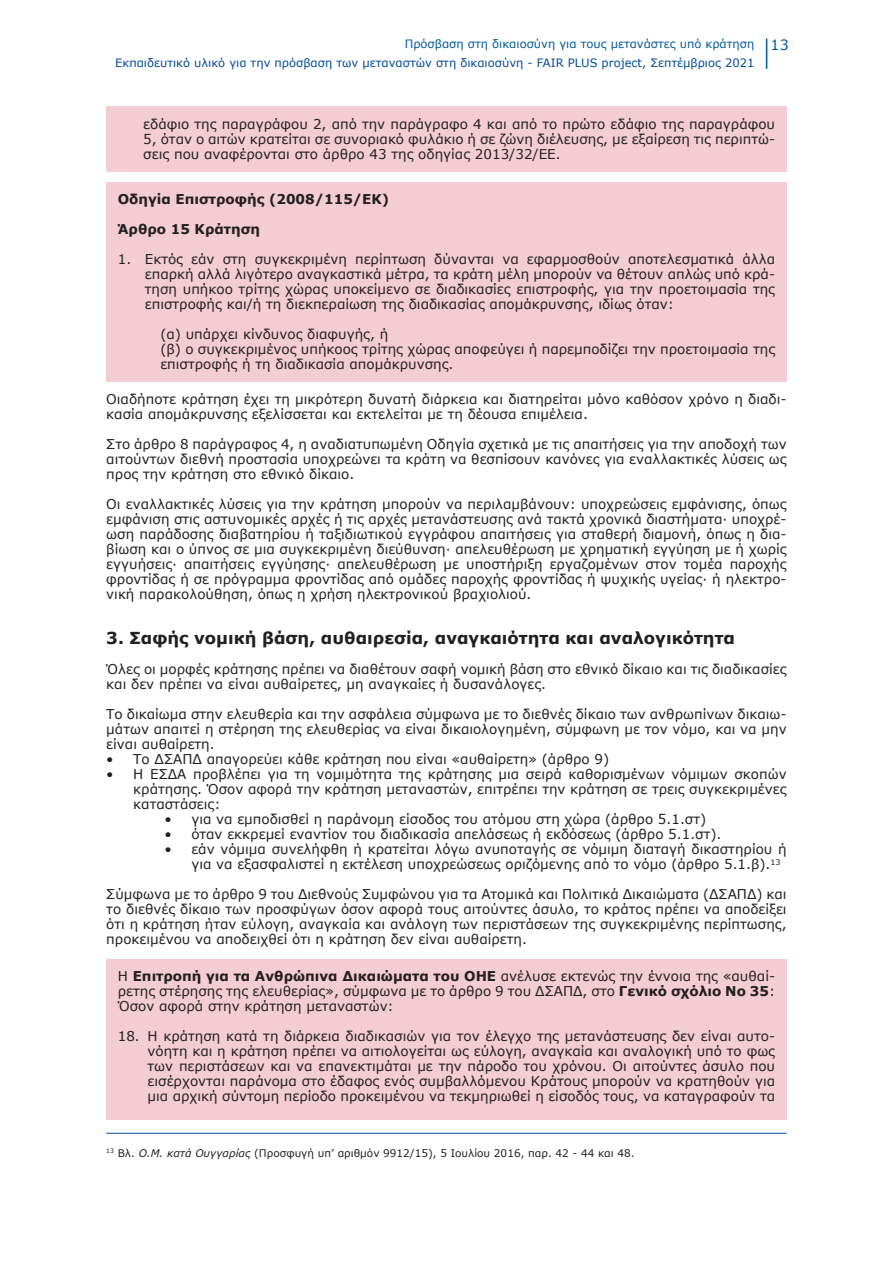
<style>
.page{position:relative;width:893px;height:1263px;background:#fff}
.page>*{position:absolute;margin:0;border:0;box-sizing:border-box;transform-origin:0 0}
.t1{font:700 16.5px "Verdana";color:#231f20}
.t2{font:14.25px "Verdana";color:#015b98}
.t3{font:13.5px/15px "Verdana";color:#231f20;text-align:justify}
.t4{font:700 13.5px "Verdana";color:#231f20}
.t5{font:11.55px "Verdana";color:#004c99}
.t6{font:11.55px "Verdana";color:#015b98}
.t7{font:10.5px "Verdana";color:#231f20}
.s1{font-weight:700}
.s2{font-style:italic}
</style>
<div class="page">
<svg style="left:766px;top:39px;width:1px;height:29px"></svg>
<div style="left:106px;top:106px;width:681px;height:66px;background:#f3ccd4"></div>
<div style="left:106px;top:182px;width:681px;height:199px;background:#f3ccd4"></div>
<hr style="left:106px;top:1133px;width:681px;height:1px;background:#004c99">
<div style="left:106px;top:959px;width:681px;height:160px;background:#f3ccd4"></div>
<p class="t6" style="left:405px;top:36px;width:351px">Πρόσβαση στη δικαιοσύνη για τους μετανάστες υπό κράτηση</p>
<p class="t5" style="left:115px;top:56px;width:641px">Εκπαιδευτικό υλικό για την πρόσβαση των μεταναστών στη δικαιοσύνη - FAIR PLUS project, Σεπτέμβριος 2021</p>
<p class="t2" style="left:771px;top:36px;width:20px">13</p>
<p class="t3" style="left:143px;top:116px;width:633px">εδάφιο της παραγράφου 2, από την παράγραφο 4 και από το πρώτο εδάφιο της παραγράφου 5, όταν ο αιτών κρατείται σε συνοριακό φυλάκιο ή σε ζώνη διέλευσης, με εξαίρεση τις περιπτώ&shy;σεις που αναφέρονται στο άρθρο 43 της οδηγίας 2013/32/ΕΕ.</p>
<p class="t4" style="left:118px;top:190px;width:273px">Οδηγία Επιστροφής (2008/115/ΕΚ)</p>
<p class="t4" style="left:118px;top:220px;width:144px">Άρθρο 15 Κράτηση</p>
<p class="t3" style="left:145px;top:252px;width:632px;text-indent:-27px">1. Εκτός εάν στη συγκεκριμένη περίπτωση δύνανται να εφαρμοσθούν αποτελεσματικά άλλα επαρκή αλλά λιγότερο αναγκαστικά μέτρα, τα κράτη μέλη μπορούν να θέτουν απλώς υπό κρά&shy;τηση υπήκοο τρίτης χώρας υποκείμενο σε διαδικασίες επιστροφής, για την προετοιμασία της επιστροφής και/ή τη διεκπεραίωση της διαδικασίας απομάκρυνσης, ιδίως όταν:</p>
<p class="t3" style="left:160px;top:327px;width:230px">(α) υπάρχει κίνδυνος διαφυγής, ή</p>
<p class="t3" style="left:160px;top:342px;width:616px">(β) ο συγκεκριμένος υπήκοος τρίτης χώρας αποφεύγει ή παρεμποδίζει την προετοιμασία της επιστροφής ή τη διαδικασία απομάκρυνσης.</p>
<p class="t3" style="left:106px;top:392px;width:682px">Οιαδήποτε κράτηση έχει τη μικρότερη δυνατή διάρκεια και διατηρείται μόνο καθόσον χρόνο η διαδι&shy;κασία απομάκρυνσης εξελίσσεται και εκτελείται με τη δέουσα επιμέλεια.</p>
<p class="t3" style="left:106px;top:437px;width:682px">Στο άρθρο 8 παράγραφος 4, η αναδιατυπωμένη Οδηγία σχετικά με τις απαιτήσεις για την αποδοχή των αιτούντων διεθνή προστασία υποχρεώνει τα κράτη να θεσπίσουν κανόνες για εναλλακτικές λύσεις ως προς την κράτηση στο εθνικό δίκαιο.</p>
<p class="t3" style="left:106px;top:497px;width:682px">Οι εναλλακτικές λύσεις για την κράτηση μπορούν να περιλαμβάνουν: υποχρεώσεις εμφάνισης, όπως εμφάνιση στις αστυνομικές αρχές ή τις αρχές μετανάστευσης ανά τακτά χρονικά διαστήματα· υποχρέ&shy;ωση παράδοσης διαβατηρίου ή ταξιδιωτικού εγγράφου απαιτήσεις για σταθερή διαμονή, όπως η δια&shy;βίωση και ο ύπνος σε μια συγκεκριμένη διεύθυνση· απελευθέρωση με χρηματική εγγύηση με ή χωρίς εγγυήσεις· απαιτήσεις εγγύησης· απελευθέρωση με υποστήριξη εργαζομένων στον τομέα παροχής φροντίδας ή σε πρόγραμμα φροντίδας από ομάδες παροχής φροντίδας ή ψυχικής υγείας· ή ηλεκτρο&shy;νική παρακολούθηση, όπως η χρήση ηλεκτρονικού βραχιολιού.</p>
<p class="t1" style="left:106px;top:627px;width:630px">3. Σαφής νομική βάση, αυθαιρεσία, αναγκαιότητα και αναλογικότητα</p>
<p class="t3" style="left:106px;top:662px;width:682px">Όλες οι μορφές κράτησης πρέπει να διαθέτουν σαφή νομική βάση στο εθνικό δίκαιο και τις διαδικασίες και δεν πρέπει να είναι αυθαίρετες, μη αναγκαίες ή δυσανάλογες.</p>
<p class="t3" style="left:106px;top:707px;width:682px">Το δικαίωμα στην ελευθερία και την ασφάλεια σύμφωνα με το διεθνές δίκαιο των ανθρωπίνων δικαιω&shy;μάτων απαιτεί η στέρηση της ελευθερίας να είναι δικαιολογημένη, σύμφωνη με τον νόμο, και να μην είναι αυθαίρετη.</p>
<p class="t3" style="left:106px;top:752px;width:504px">• Το ΔΣΑΠΔ απαγορεύει κάθε κράτηση που είναι «αυθαίρετη» (άρθρο 9)</p>
<p class="t3" style="left:133px;top:767px;width:655px;text-indent:-27px">• Η ΕΣΔΑ προβλέπει για τη νομιμότητα της κράτησης μια σειρά καθορισμένων νόμιμων σκοπών κράτησης. Όσον αφορά την κράτηση μεταναστών, επιτρέπει την κράτηση σε τρεις συγκεκριμένες καταστάσεις:</p>
<p class="t3" style="left:164px;top:812px;width:543px">• για να εμποδισθεί η παράνομη είσοδος του ατόμου στη χώρα (άρθρο 5.1.στ)</p>
<p class="t3" style="left:164px;top:827px;width:559px">• όταν εκκρεμεί εναντίον του διαδικασία απελάσεως ή εκδόσεως (άρθρο 5.1.στ).</p>
<p class="t3" style="left:191px;top:842px;width:597px;text-indent:-27px">• εάν νόμιμα συνελήφθη ή κρατείται λόγω ανυποταγής σε νόμιμη διαταγή δικαστηρίου ή για να εξασφαλιστεί η εκτέλεση υποχρεώσεως οριζόμενης από το νόμο (άρθρο 5.1.β).<sup>13</sup></p>
<p class="t3" style="left:106px;top:887px;width:682px">Σύμφωνα με το άρθρο 9 του Διεθνούς Συμφώνου για τα Ατομικά και Πολιτικά Δικαιώματα (ΔΣΑΠΔ) και το διεθνές δίκαιο των προσφύγων όσον αφορά τους αιτούντες άσυλο, το κράτος πρέπει να αποδείξει ότι η κράτηση ήταν εύλογη, αναγκαία και ανάλογη των περιστάσεων της συγκεκριμένης περίπτωσης, προκειμένου να αποδειχθεί ότι η κράτηση δεν είναι αυθαίρετη.</p>
<p class="t3" style="left:118px;top:969px;width:659px">Η <span class="s1">Επιτροπή για τα Ανθρώπινα Δικαιώματα του ΟΗΕ</span> ανέλυσε εκτενώς την έννοια της «αυθαί&shy;ρετης στέρησης της ελευθερίας», σύμφωνα με το άρθρο 9 του ΔΣΑΠΔ, στο <span class="s1">Γενικό σχόλιο Νο 35</span>:<br>Όσον αφορά στην κράτηση μεταναστών:</p>
<p class="t3" style="left:148px;top:1029px;width:629px;text-indent:-30px">18. Η κράτηση κατά τη διάρκεια διαδικασιών για τον έλεγχο της μετανάστευσης δεν είναι αυτο&shy;νόητη και η κράτηση πρέπει να αιτιολογείται ως εύλογη, αναγκαία και αναλογική υπό το φως των περιστάσεων και να επανεκτιμάται με την πάροδο του χρόνου. Οι αιτούντες άσυλο που εισέρχονται παράνομα στο έδαφος ενός συμβαλλόμενου Κράτους μπορούν να κρατηθούν για μια αρχική σύντομη περίοδο προκειμένου να τεκμηριωθεί η είσοδός τους, να καταγραφούν τα</p>
<p class="t7" style="left:106px;top:1146px;width:530px"><sup>13</sup> Βλ. <span class="s2">O.M. κατά Ουγγαρίας</span> (Προσφυγή υπ’ αριθμόν 9912/15), 5 Ιουλίου 2016, παρ. 42 - 44 και 48.</p>
</div>
